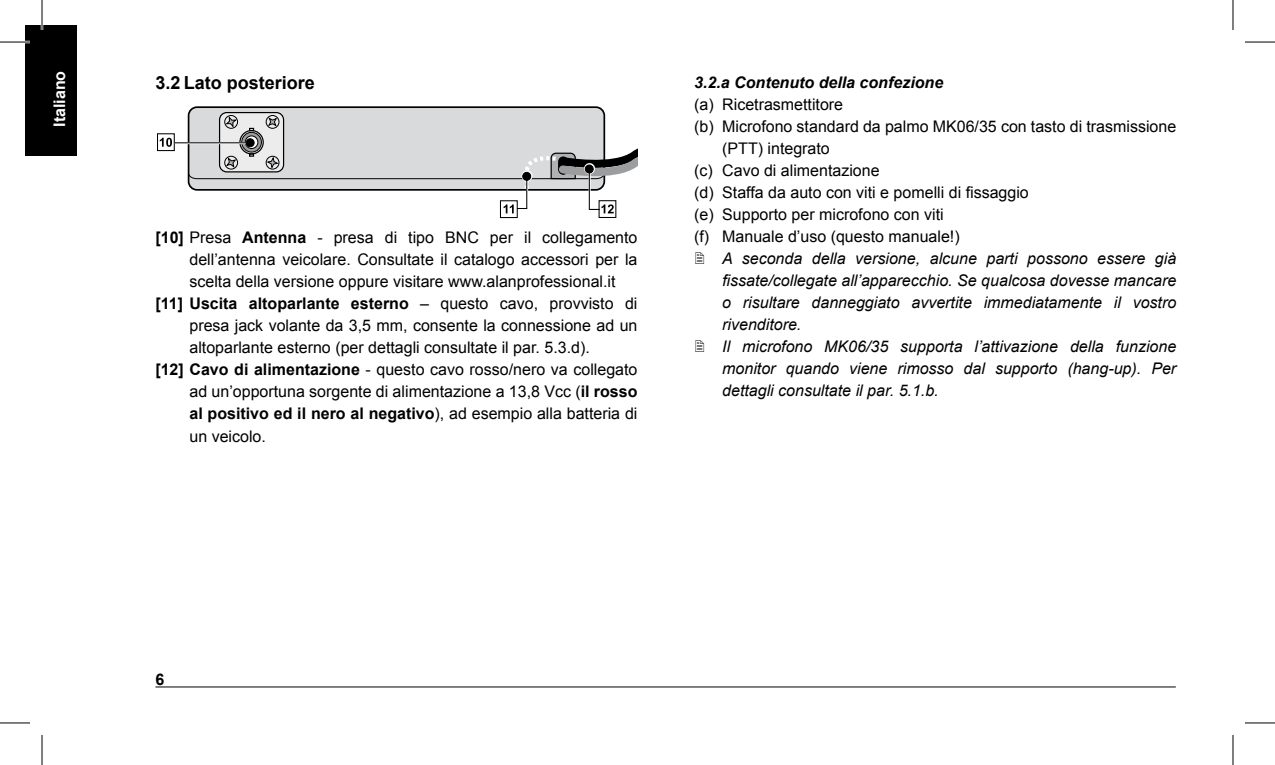
<style>
.page{position:relative;width:1275px;height:765px;background:#fff}
.page>*{position:absolute;margin:0;border:0;box-sizing:border-box;transform-origin:0 0}
.t1{font:700 18px "Arial";color:#000}
.t2{font:16px "Arial";color:#000}
.t3{font:italic 16px/22px "Arial";color:#000}
.t4{font:700 16px "Arial";color:#000}
.t5{font:italic 700 16px "Arial";color:#000}
.t6{font:700 16px "Arial";color:#fff}
.s1{font-weight:700}
.s2{font-weight:400}
</style>
<div class="page">
<hr style="left:155px;top:686px;width:1020px;height:1px;background:#000">
<div style="left:25px;top:25px;width:51px;height:130px;background:#000"></div>
<div style="left:189px;top:107px;width:415px;height:83px;background:#d9dadb;border-radius:8px"></div>
<div style="left:188px;top:106px;width:417px;height:85px;border:2px solid #000;border-radius:8px"></div>
<div style="left:219px;top:112px;width:65px;height:60px;border:1px solid #000;border-radius:7px"></div>
<div style="left:157px;top:133px;width:18px;height:18px;border:1px solid #000"></div>
<hr style="left:174px;top:142px;width:76px;height:1px;background:#000">
<svg style="left:160px;top:138px;width:12px;height:9px"></svg>
<div style="left:598px;top:200px;width:18px;height:18px;border:1px solid #000"></div>
<div style="left:500px;top:200px;width:18px;height:18px;border:1px solid #000"></div>
<svg style="left:188px;top:115px;width:449px;height:98px"></svg>
<hr style="left:526px;top:176px;width:1px;height:33px;background:#000">
<div style="left:523px;top:172px;width:8px;height:8px;background:#000;border-radius:50%"></div>
<div style="left:522px;top:172px;width:9px;height:9px;border:1px solid #000;border-radius:50%"></div>
<hr style="left:0;top:41px;width:30px;height:2px;background:#fff">
<hr style="left:41px;top:0;width:2px;height:30px;background:#fff">
<hr style="left:0;top:42px;width:30px;height:1px;background:#000">
<hr style="left:1245px;top:42px;width:30px;height:1px;background:#000">
<hr style="left:0;top:722px;width:30px;height:1px;background:#000">
<hr style="left:1245px;top:722px;width:30px;height:1px;background:#000">
<hr style="left:42px;top:0;width:1px;height:30px;background:#000">
<hr style="left:42px;top:734px;width:1px;height:30px;background:#000">
<hr style="left:1232px;top:0;width:1px;height:30px;background:#000">
<hr style="left:1232px;top:734px;width:1px;height:30px;background:#000">
<p class="t6" style="left:49px;top:127px;width:58px;rotate:-90deg">Italiano</p>
<p class="t1" style="left:155px;top:71px;width:161px">3.2 Lato posteriore</p>
<p class="t2" style="left:155px;top:227px;width:483px"><span class="s1">[1 0]</span> Presa <span class="s1">Antenna</span> - presa di tipo BNC per il collegamento</p>
<p class="t2" style="left:189px;top:249px;width:449px">dell’antenna veicolare. Consultate il catalogo accessori per la</p>
<p class="t2" style="left:189px;top:271px;width:427px">scelta della versione oppure visitare www.alanprofessional.it</p>
<p class="t4" style="left:155px;top:293px;width:483px">[11 ] Uscita altoparlante esterno <span class="s2">– questo cavo, provvisto di</span></p>
<p class="t2" style="left:189px;top:315px;width:449px">presa jack volante da 3,5 mm, consente la connessione ad un</p>
<p class="t2" style="left:189px;top:337px;width:402px">altoparlante esterno (per dettagli consultate il par. 5.3.d).</p>
<p class="t2" style="left:155px;top:359px;width:483px"><span class="s1">[1 2] Cavo di alimentazione</span> - questo cavo rosso/nero va collegato</p>
<p class="t2" style="left:189px;top:381px;width:449px">ad un’opportuna sorgente di alimentazione a 13,8 Vcc (<span class="s1">il rosso</span></p>
<p class="t4" style="left:189px;top:403px;width:449px">al positivo ed il nero al negativo<span class="s2">), ad esempio alla batteria di</span></p>
<p class="t2" style="left:189px;top:425px;width:78px">un veicolo.</p>
<p class="t5" style="left:694px;top:72px;width:250px">3.2.a Contenuto della confezione</p>
<p class="t2" style="left:694px;top:94px;width:150px">(a) Ricetrasmettitore</p>
<p class="t2" style="left:694px;top:116px;width:483px">(b) Microfono standard da palmo MK06/35 con tasto di trasmissione</p>
<p class="t2" style="left:722px;top:138px;width:109px">(PTT) integrato</p>
<p class="t2" style="left:694px;top:160px;width:187px">(c) Cavo di alimentazione</p>
<p class="t2" style="left:694px;top:182px;width:336px">(d) Staffa da auto con viti e pomelli di fissaggio</p>
<p class="t2" style="left:694px;top:204px;width:251px">(e) Supporto per microfono con viti</p>
<p class="t2" style="left:694px;top:226px;width:267px">(f) Manuale d’uso (questo manuale!)</p>
<p class="t3" style="left:722px;top:247px;width:455px">A seconda della versione, alcune parti possono essere già fissate/collegate all’apparecchio. Se qualcosa dovesse mancare o risultare danneggiato avvertite immediatamente il vostro rivenditore.<br>Il microfono MK06/35 supporta l’attivazione della funzione monitor quando viene rimosso dal supporto (hang-up). Per dettagli consultate il par. 5.1.b.</p>
</div>
